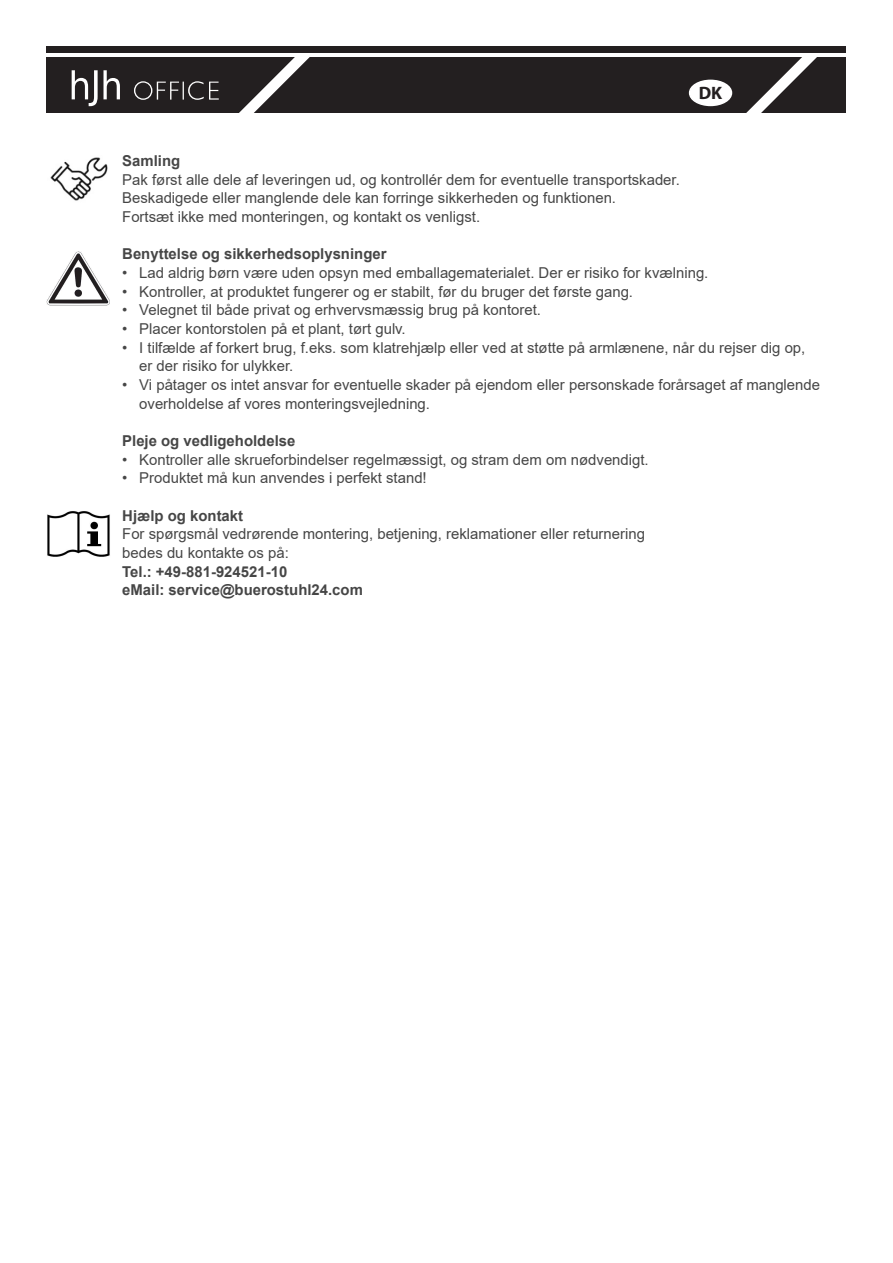
<style>
.page{position:relative;width:893px;height:1263px;background:#fff}
.page>*{position:absolute;margin:0;border:0;box-sizing:border-box;transform-origin:0 0}
.t1{font:700 18px "Myriad Pro";color:#231f20}
.Überschrift_2{font:15px "Arial";color:#464646}
.Überschrift_2-2{font:700 15px "Arial";color:#464646}
</style>
<div class="page">
<div style="left:47px;top:57px;width:799px;height:55px;background:#231f20"></div>
<svg style="left:72px;top:70px;width:48px;height:36px"></svg>
<svg style="left:134px;top:81px;width:85px;height:19px"></svg>
<div style="left:690px;top:80px;width:41px;height:25px;background:#fff;border-radius:50%"></div>
<div style="left:689px;top:80px;width:43px;height:26px;border:2px solid #fff;border-radius:50%"></div>
<svg style="left:226px;top:46px;width:96px;height:67px"></svg>
<svg style="left:733px;top:46px;width:96px;height:67px"></svg>
<div style="left:47px;top:47px;width:799px;height:6px;background:#231f20"></div>
<img style="left:47px;top:251px;width:63px;height:54px">
<img style="left:47px;top:511px;width:63px;height:46px">
<img style="left:50px;top:157px;width:58px;height:44px">
<p class="t1" style="left:699px;top:81px;width:25px">DK</p>
<p class="Überschrift_2-2" style="left:122px;top:150px;width:59px">Samling</p>
<p class="Überschrift_2" style="left:122px;top:169px;width:559px">Pak først alle dele af leveringen ud, og kontrollér dem for eventuelle transportskader.</p>
<p class="Überschrift_2" style="left:122px;top:188px;width:495px">Beskadigede eller manglende dele kan forringe sikkerheden og funktionen.</p>
<p class="Überschrift_2" style="left:122px;top:206px;width:359px">Fortsæt ikke med monteringen, og kontakt os venligst.</p>
<p class="Überschrift_2-2" style="left:122px;top:244px;width:266px">Benyttelse og sikkerhedsoplysninger</p>
<p class="Überschrift_2" style="left:122px;top:262px;width:588px">• Lad aldrig børn være uden opsyn med emballagematerialet. Der er risiko for kvælning.</p>
<p class="Überschrift_2" style="left:122px;top:281px;width:512px">• Kontroller, at produktet fungerer og er stabilt, før du bruger det første gang.</p>
<p class="Überschrift_2" style="left:122px;top:300px;width:420px">• Velegnet til både privat og erhvervsmæssig brug på kontoret.</p>
<p class="Überschrift_2" style="left:122px;top:318px;width:285px">• Placer kontorstolen på et plant, tørt gulv.</p>
<p class="Überschrift_2" style="left:122px;top:337px;width:685px">• I tilfælde af forkert brug, f.eks. som klatrehjælp eller ved at støtte på armlænene, når du rejser dig op,</p>
<p class="Überschrift_2" style="left:139px;top:356px;width:156px">er der risiko for ulykker.</p>
<p class="Überschrift_2" style="left:122px;top:374px;width:699px">• Vi påtager os intet ansvar for eventuelle skader på ejendom eller personskade forårsaget af manglende</p>
<p class="Überschrift_2" style="left:139px;top:393px;width:292px">overholdelse af vores monteringsvejledning.</p>
<p class="Überschrift_2-2" style="left:122px;top:430px;width:175px">Pleje og vedligeholdelse</p>
<p class="Überschrift_2" style="left:122px;top:449px;width:528px">• Kontroller alle skrueforbindelser regelmæssigt, og stram dem om nødvendigt.</p>
<p class="Überschrift_2" style="left:122px;top:468px;width:306px">• Produktet må kun anvendes i perfekt stand!</p>
<p class="Überschrift_2-2" style="left:122px;top:505px;width:122px">Hjælp og kontakt</p>
<p class="Überschrift_2" style="left:122px;top:524px;width:524px">For spørgsmål vedrørende montering, betjening, reklamationer eller returnering</p>
<p class="Überschrift_2" style="left:122px;top:542px;width:168px">bedes du kontakte os på:</p>
<p class="Überschrift_2-2" style="left:122px;top:561px;width:167px">Tel.: +49-881-924521-10</p>
<p class="Überschrift_2-2" style="left:122px;top:579px;width:242px">eMail: service@buerostuhl24.com</p>
</div>
